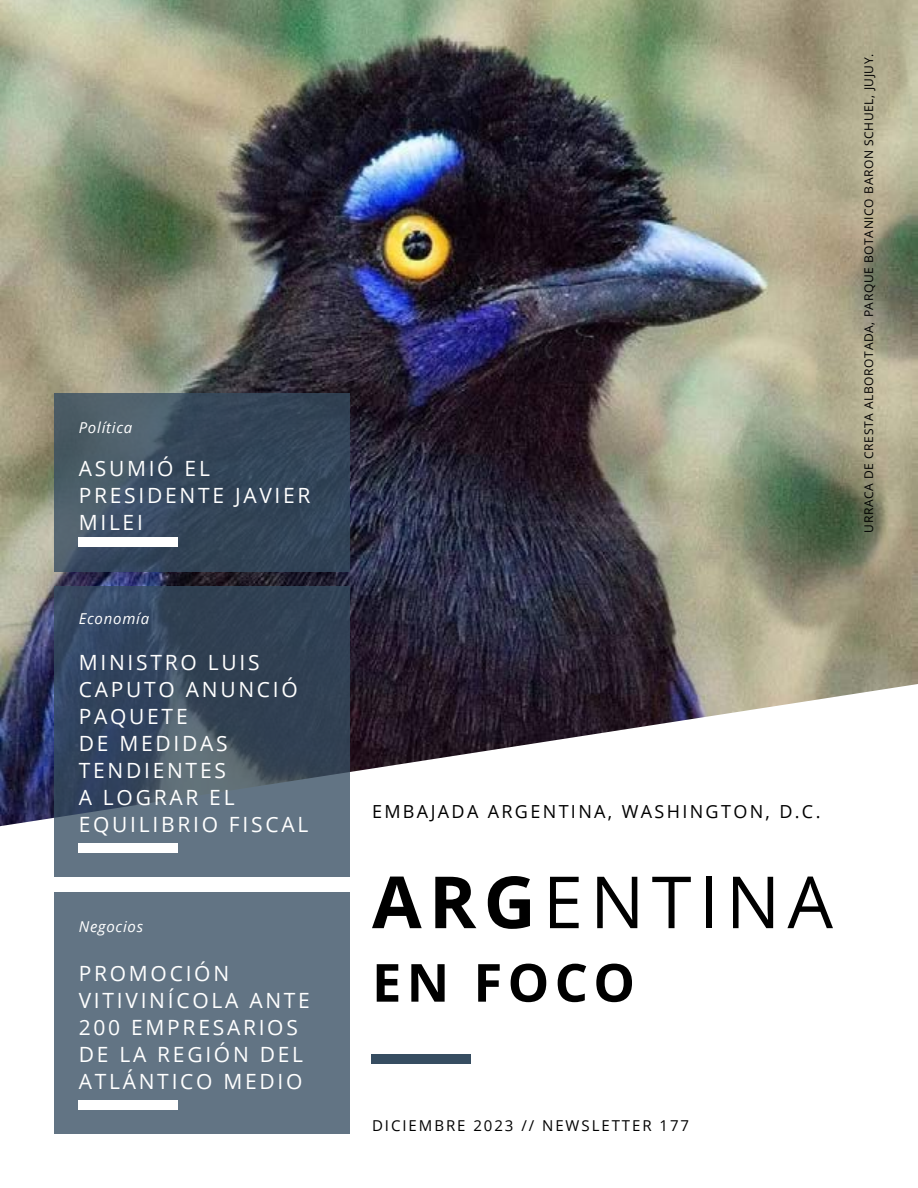
<style>
.page{position:relative;width:918px;height:1188px;background:#fff}
.page>*{position:absolute;margin:0;border:0;box-sizing:border-box;transform-origin:0 0}
.t1{font:72px "Open Sans";letter-spacing:.1em;color:#000}
.t2{font:700 52.5px "Open Sans";letter-spacing:.1em;color:#000}
.t3{font:21px/27px "Open Sans";letter-spacing:.13em;color:#fff}
.t4{font:18px "Open Sans";letter-spacing:.13em;color:#000}
.t5{font:15px "Open Sans";letter-spacing:.13em;color:#000}
.t6{font:italic 15px "Open Sans";letter-spacing:.05em;color:#fff}
.t7{font:12px "Open Sans";letter-spacing:.05em;color:#000}
.s1{font-weight:700}
</style>
<div class="page">
<img style="left:0;top:0;width:918px;height:826px">
<div style="left:372px;top:1055px;width:99px;height:9px;background:#364d61"></div>
<div style="left:55px;top:893px;width:295px;height:241px;background:#627484"></div>
<svg style="left:55px;top:587px;width:295px;height:290px;background:#425367"></svg>
<svg style="left:55px;top:393px;width:295px;height:178px;background:#3a4c5d"></svg>
<div style="left:79px;top:1100px;width:99px;height:9px;background:#fff"></div>
<div style="left:79px;top:843px;width:99px;height:9px;background:#fff"></div>
<div style="left:79px;top:537px;width:99px;height:10px;background:#fff"></div>
<p class="t6" style="left:79px;top:417px;width:55px">Política</p>
<p class="t3" style="left:79px;top:455px;width:233px">ASUMIÓ EL<br>PRESIDENTE JAVIER<br>MILEI</p>
<p class="t6" style="left:79px;top:608px;width:72px">Economía</p>
<p class="t3" style="left:79px;top:648px;width:231px">MINISTRO LUIS<br>CAPUTO ANUNCIÓ<br>PAQUETE<br>DE MEDIDAS<br>TENDIENTES<br>A LOGRAR EL<br>EQUILIBRIO FISCAL</p>
<p class="t6" style="left:79px;top:916px;width:66px">Negocios</p>
<p class="t3" style="left:79px;top:959px;width:233px">PROMOCIÓN<br>VITIVINÍCOLA ANTE<br>200 EMPRESARIOS<br>DE LA REGIÓN DEL<br>ATLÁNTICO MEDIO</p>
<p class="t7" style="left:861px;top:533px;width:481px;rotate:-90deg">URRACA DE CRESTA ALBOROTADA, PARQUE BOTANICO BARON SCHUEL, JUJUY.</p>
<p class="t4" style="left:372px;top:800px;width:450px">EMBAJADA ARGENTINA, WASHINGTON, D.C.</p>
<h1 class="t1" style="left:372px;top:853px;width:463px"><span class="s1">ARG</span>ENTINA</h1>
<h2 class="t2" style="left:372px;top:946px;width:265px">EN FOCO</h2>
<p class="t5" style="left:372px;top:1115px;width:319px">DICIEMBRE 2023 // NEWSLETTER 177</p>
</div>
